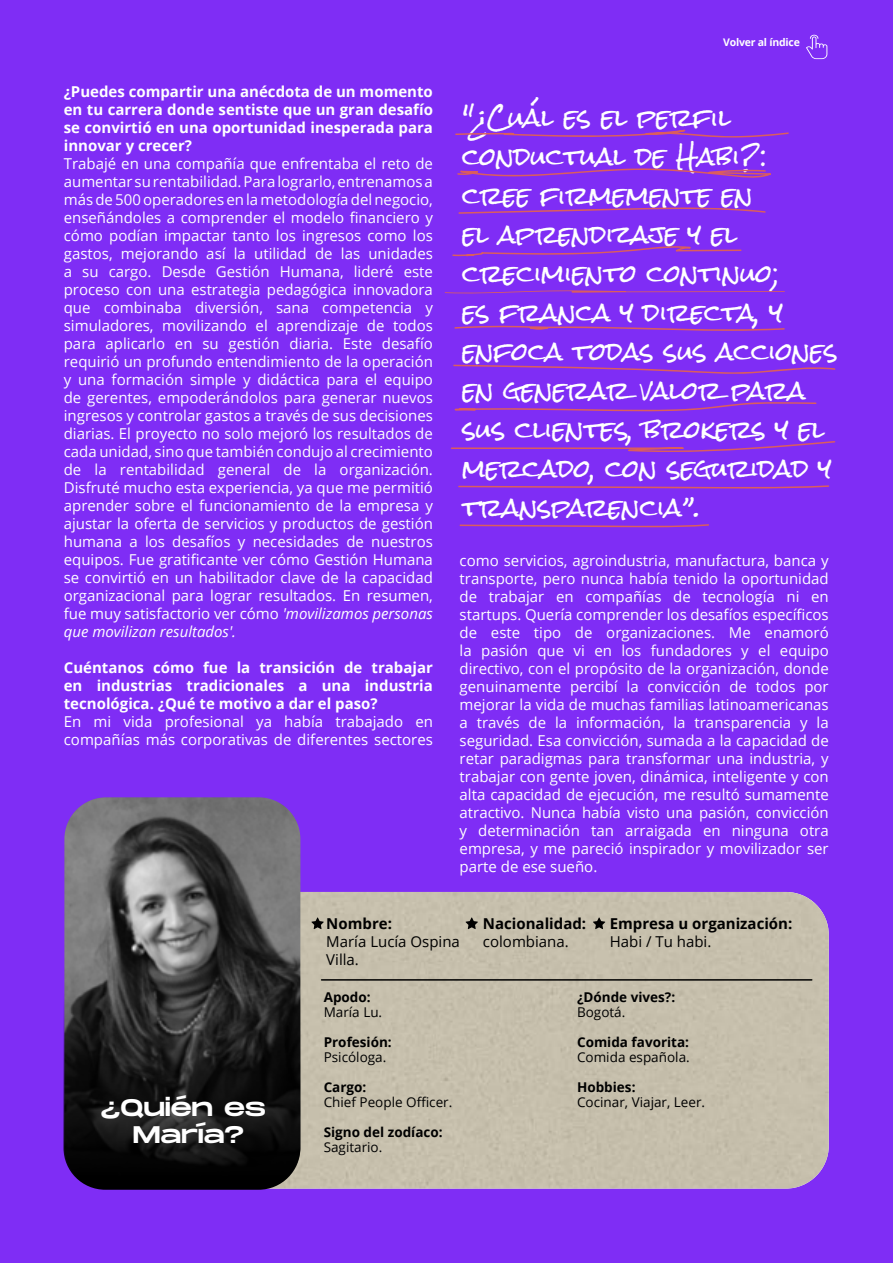
<style>
.page{position:relative;width:893px;height:1263px;background:#7f2df5}
.page>*{position:absolute;margin:0;border:0;box-sizing:border-box;transform-origin:0 0}
.t1{font:24px/39px "Rock Salt";color:#fff}
.t2{font:24px/27px "Monument Extended";letter-spacing:-.01em;color:#fff;text-align:center}
.t3{font:15px/18px "Open Sans";color:#fff;text-align:justify}
.t4{font:700 15px/18px "Open Sans";color:#fff;text-align:justify}
.t5{font:15px/18px "Open Sans";color:#000}
.t6{font:700 15px "Open Sans";color:#000}
.t7{font:13.5px "Open Sans";color:#000}
.t8{font:700 13.5px "Open Sans";color:#000}
.t9{font:700 10.5px "Open Sans";letter-spacing:-.02em;color:#fff}
.s1{font-style:italic}
</style>
<div class="page">
<div style="left:300px;top:892px;width:529px;height:296px;background:#c6bfac"></div>
<svg style="left:63px;top:796px;width:237px;height:394px"></svg>
<svg style="left:311px;top:917px;width:13px;height:12px"></svg>
<svg style="left:465px;top:917px;width:13px;height:12px"></svg>
<svg style="left:593px;top:917px;width:12px;height:12px"></svg>
<hr style="left:322px;top:979px;width:490px;height:2px;background:#000">
<svg style="left:455px;top:130px;width:334px;height:8px"></svg>
<svg style="left:457px;top:168px;width:314px;height:10px"></svg>
<svg style="left:458px;top:207px;width:308px;height:7px"></svg>
<svg style="left:452px;top:246px;width:290px;height:10px"></svg>
<svg style="left:444px;top:290px;width:341px;height:4px"></svg>
<svg style="left:454px;top:325px;width:331px;height:6px"></svg>
<svg style="left:453px;top:365px;width:383px;height:9px"></svg>
<svg style="left:454px;top:402px;width:363px;height:9px"></svg>
<svg style="left:450px;top:441px;width:386px;height:11px"></svg>
<svg style="left:458px;top:485px;width:371px;height:3px"></svg>
<hr style="left:892px;top:0;width:1px;height:566px;background:#000">
<svg style="left:459px;top:524px;width:250px;height:3px"></svg>
<svg style="left:806px;top:35px;width:21px;height:24px"></svg>
<p class="t4" style="left:64px;top:82px;width:371px">¿Puedes compartir una anécdota de un momento en tu carrera donde sentiste que un gran desafío se convirtió en una oportunidad inesperada para innovar y crecer?</p>
<p class="t3" style="left:64px;top:154px;width:371px">Trabajé en una compañía que enfrentaba el reto de aumentar su rentabilidad. Para lograrlo, entrenamos a más de 500 operadores en la metodología del negocio, enseñándoles a comprender el modelo financiero y cómo podían impactar tanto los ingresos como los gastos, mejorando así la utilidad de las unidades a su cargo. Desde Gestión Humana, lideré este proceso con una estrategia pedagógica innovadora que combinaba diversión, sana competencia y simuladores, movilizando el aprendizaje de todos para aplicarlo en su gestión diaria. Este desafío requirió un profundo entendimiento de la operación y una formación simple y didáctica para el equipo de gerentes, empoderándolos para generar nuevos ingresos y controlar gastos a través de sus decisiones diarias. El proyecto no solo mejoró los resultados de cada unidad, sino que también condujo al crecimiento de la rentabilidad general de la organización.<br>Disfruté mucho esta experiencia, ya que me permitió aprender sobre el funcionamiento de la empresa y ajustar la oferta de servicios y productos de gestión humana a los desafíos y necesidades de nuestros equipos. Fue gratificante ver cómo Gestión Humana se convirtió en un habilitador clave de la capacidad organizacional para lograr resultados. En resumen, fue muy satisfactorio ver cómo <span class="s1">'movilizamos personas que movilizan resultados'.</span></p>
<p class="t4" style="left:64px;top:658px;width:371px">Cuéntanos cómo fue la transición de trabajar en industrias tradicionales a una industria tecnológica. ¿Qué te motivo a dar el paso?</p>
<p class="t3" style="left:64px;top:712px;width:371px">En mi vida profesional ya había trabajado en compañías más corporativas de diferentes sectores</p>
<p class="t9" style="left:723px;top:35px;width:78px">Volver al índice</p>
<p class="t1" style="left:462px;top:99px;width:377px">"¿Cuál es el perfil conductual de Habi?: cree firmemente en<br>el aprendizaje y el crecimiento continuo;<br>es franca y directa, y enfoca todas sus acciones en generar valor para sus clientes, brokers y el mercado, con seguridad y transparencia”.</p>
<p class="t3" style="left:460px;top:552px;width:371px">como servicios, agroindustria, manufactura, banca y transporte, pero nunca había tenido la oportunidad de trabajar en compañías de tecnología ni en startups. Quería comprender los desafíos específicos de este tipo de organizaciones. Me enamoró la pasión que vi en los fundadores y el equipo directivo, con el propósito de la organización, donde genuinamente percibí la convicción de todos por mejorar la vida de muchas familias latinoamericanas a través de la información, la transparencia y la seguridad. Esa convicción, sumada a la capacidad de retar paradigmas para transformar una industria, y trabajar con gente joven, dinámica, inteligente y con alta capacidad de ejecución, me resultó sumamente atractivo. Nunca había visto una pasión, convicción y determinación tan arraigada en ninguna otra empresa, y me pareció inspirador y movilizador ser parte de ese sueño.</p>
<h1 class="t2" style="left:100px;top:1094px;width:167px">¿Quién es<br>María?</h1>
<p class="t6" style="left:326px;top:913px;width:67px">Nombre:</p>
<p class="t5" style="left:326px;top:932px;width:135px">María Lucía Ospina<br>Villa.</p>
<p class="t8" style="left:324px;top:988px;width:48px">Apodo:</p>
<p class="t7" style="left:324px;top:1003px;width:60px">María Lu.</p>
<p class="t8" style="left:324px;top:1033px;width:70px">Profesión:</p>
<p class="t7" style="left:324px;top:1048px;width:64px">Psicóloga.</p>
<p class="t8" style="left:324px;top:1078px;width:44px">Cargo:</p>
<p class="t7" style="left:324px;top:1093px;width:130px">Chief People Officer.</p>
<p class="t8" style="left:324px;top:1123px;width:120px">Signo del zodíaco:</p>
<p class="t7" style="left:324px;top:1138px;width:60px">Sagitario.</p>
<p class="t6" style="left:483px;top:913px;width:105px">Nacionalidad:</p>
<p class="t5" style="left:483px;top:932px;width:87px">colombiana.</p>
<p class="t6" style="left:610px;top:913px;width:184px">Empresa u organización:</p>
<p class="t5" style="left:610px;top:932px;width:103px">Habi / Tu habi.</p>
<p class="t8" style="left:577px;top:988px;width:100px">¿Dónde vives?:</p>
<p class="t7" style="left:577px;top:1003px;width:50px">Bogotá.</p>
<p class="t8" style="left:577px;top:1033px;width:114px">Comida favorita:</p>
<p class="t7" style="left:577px;top:1048px;width:114px">Comida española.</p>
<p class="t8" style="left:577px;top:1078px;width:60px">Hobbies:</p>
<p class="t7" style="left:577px;top:1093px;width:130px">Cocinar, Viajar, Leer.</p>
</div>
